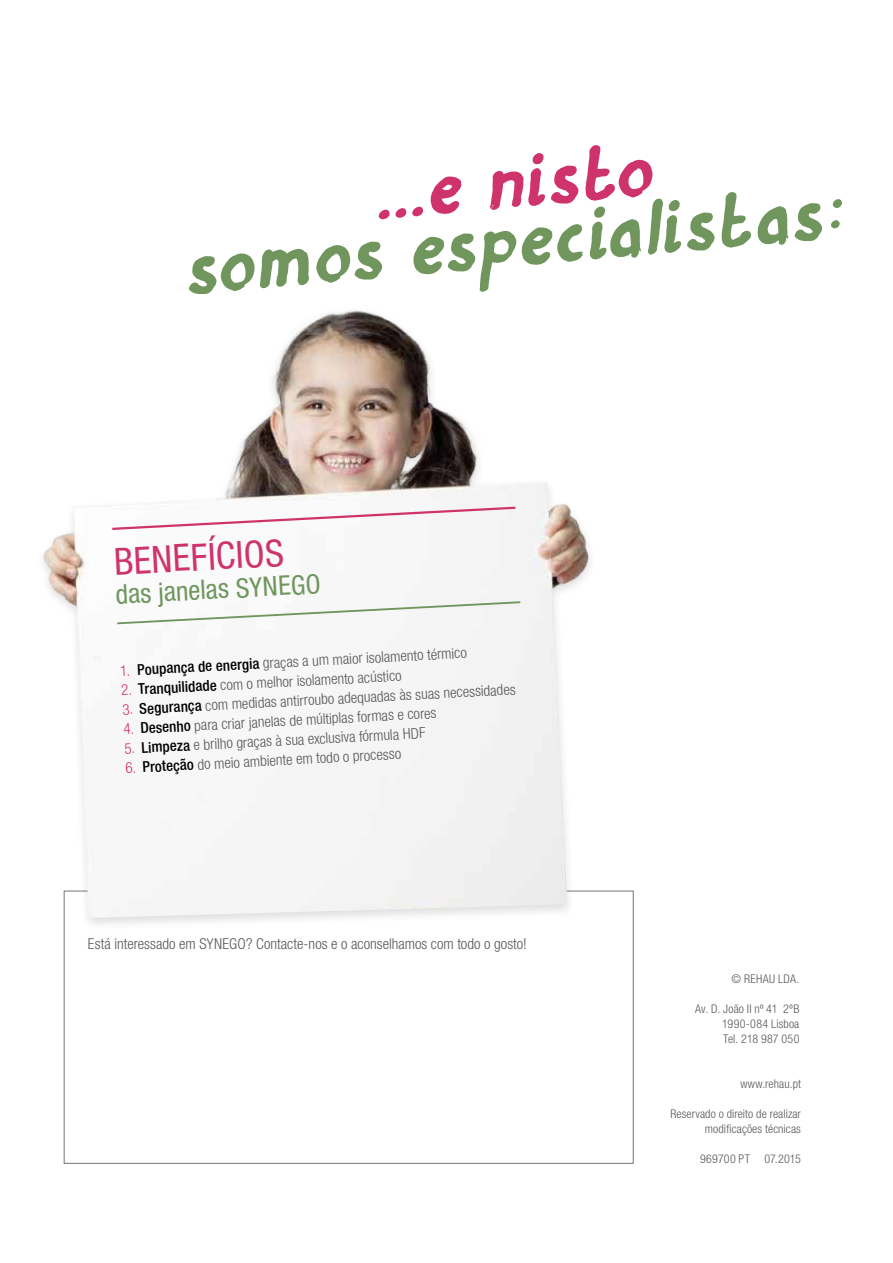
<style>
.page{position:relative;width:893px;height:1263px;background:#fff}
.page>*{position:absolute;margin:0;border:0;box-sizing:border-box;transform-origin:0 0}
.t1{font:italic 61.35px "Inky Fingers";color:#70965e}
.t2{font:italic 61.35px "Inky Fingers";color:#cf336c}
.t3{font:condensed 37.5px "Helvetica Neue LTW1 G";color:#cf336c}
.t4{font:condensed 27px "Helvetica Neue LTW1 G";color:#70965e}
.t5{font:300 condensed 15px "Helvetica Neue LTW1 G";color:#58585a}
.t6{font:300 condensed 12px/15px "Helvetica Neue LTW1 G";letter-spacing:.01em;color:#58585a;text-align:justify}
.t7{font:300 condensed 12px "Helvetica Neue LTW1 G";letter-spacing:.03em;color:#58585a}
.s1{color:#cf336c}
.s2{font-weight:500;color:#000}
</style>
<div class="page">
<img style="left:43px;top:310px;width:591px;height:610px">
<svg style="left:110px;top:505px;width:408px;height:26px"></svg>
<svg style="left:115px;top:600px;width:407px;height:25px"></svg>
<h1 class="t2" style="left:369px;top:152px;width:280px;rotate:-5deg">…e nisto</h1>
<h1 class="t1" style="left:179px;top:228px;width:660px;rotate:-5deg">somos especialistas:</h1>
<h2 class="t3" style="left:113px;top:539px;width:22px;rotate:-3deg">BENEF</h2>
<h2 class="t3" style="left:207px;top:534px;width:77px;rotate:-3deg">íCIOS</h2>
<h3 class="t4" style="left:115px;top:578px;width:207px;rotate:-3deg">das janelas SYNE GO</h3>
<p class="t5" style="left:120px;top:662px;width:348px;rotate:-3deg"><span class="s1">1.</span> <span class="s2">Poupança de energia</span> graças a um maior isolamento térmico</p>
<p class="t5" style="left:121px;top:681px;width:282px;rotate:-3deg"><span class="s1">2.</span> <span class="s2">Tranquilidade</span> com o melhor isolamento acústico</p>
<p class="t5" style="left:122px;top:701px;width:395px;rotate:-3deg"><span class="s1">3.</span> <span class="s2">Segurança</span> com medidas antirroubo adequadas às suas necessidades</p>
<p class="t5" style="left:123px;top:720px;width:315px;rotate:-3deg"><span class="s1">4.</span> <span class="s2">Desenho</span> para criar janelas de múltiplas formas e cores</p>
<p class="t5" style="left:124px;top:740px;width:303px;rotate:-3deg"><span class="s1">5.</span> <span class="s2">Limpeza</span> e brilho graças à sua exclusiva fórmula HDF</p>
<p class="t5" style="left:125px;top:759px;width:278px;rotate:-3deg"><span class="s1">6.</span> <span class="s2">Proteção</span> do meio ambiente em todo o processo</p>
<p class="t5" style="left:88px;top:935px;width:440px">Está interessado em SYNEGO? Contacte-nos e o aconselhamos com todo o gosto!</p>
<p class="t7" style="left:732px;top:972px;width:69px">© REHAU LDA.</p>
<p class="t6" style="left:722px;top:1002px;width:79px;text-indent:-27px">Av. D. João II nº 41 2ºB 1990-084 Lisboa Tel. 218 987 050</p>
<p class="t6" style="left:740px;top:1077px;width:62px">www.rehau.pt</p>
<p class="t6" style="left:670px;top:1107px;width:132px;text-align:right">Reservado o direito de realizar modificações técnicas</p>
<p class="t6" style="left:700px;top:1152px;width:102px">969700 PT 07.2015</p>
</div>
